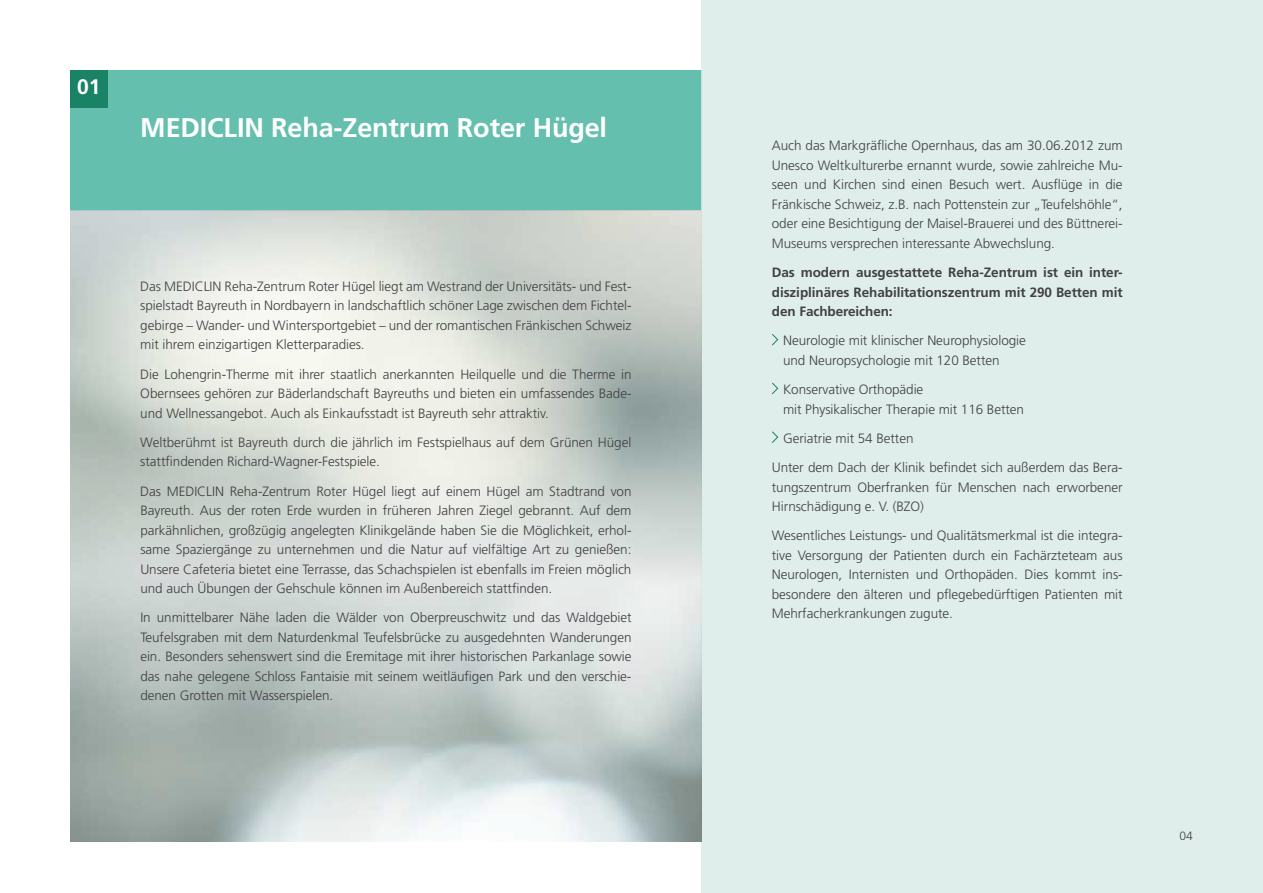
<style>
.page{position:relative;width:1263px;height:893px;background:#fff}
.page>*{position:absolute;margin:0;border:0;box-sizing:border-box;transform-origin:0 0}
.t1{font:700 27px "Frutiger LT";letter-spacing:-.005em;color:#fff}
.t2{font:700 21px "Frutiger LT";color:#fff}
.t3{font:300 13.5px/19.5px "Frutiger LT";letter-spacing:-.005em;color:#414042;text-align:justify}
.t4{font:700 13.5px/19.5px "Frutiger LT";letter-spacing:-.005em;color:#414042;text-align:justify}
.t5{font:300 12px "Frutiger LT";color:#414042}
</style>
<div class="page">
<div style="left:70px;top:70px;width:632px;height:140px;background:#65bfaf"></div>
<div style="left:70px;top:70px;width:37px;height:37px;background:#1a8265"></div>
<div style="left:702px;top:0;width:561px;height:893px;background:#dfeeea"></div>
<svg style="left:772px;top:334px;width:7px;height:12px"></svg>
<svg style="left:771px;top:382px;width:8px;height:13px"></svg>
<svg style="left:771px;top:431px;width:8px;height:12px"></svg>
<h2 class="t2" style="left:77px;top:74px;width:25px">01</h2>
<h1 class="t1" style="left:140px;top:112px;width:468px">MediClin Reha-Zentrum Roter Hügel</h1>
<p class="t3" style="left:140px;top:277px;width:493px">Das MediClin Reha-Zentrum Roter Hügel liegt am Westrand der Universitäts- und Fest&shy;spielstadt Bayreuth in Nordbayern in landschaftlich schöner Lage zwischen dem Fichtel&shy;gebirge – Wander- und Wintersportgebiet – und der romantischen Fränkischen Schweiz mit ihrem einzigartigen Kletterparadies.</p>
<p class="t3" style="left:140px;top:364px;width:493px">Die Lohengrin-Therme mit ihrer staatlich anerkannten Heilquelle und die Therme in Obernsees gehören zur Bäderlandschaft Bayreuths und bieten ein umfassendes Bade&shy;und Wellnessangebot. Auch als Einkaufsstadt ist Bayreuth sehr attraktiv.</p>
<p class="t3" style="left:140px;top:433px;width:493px">Weltberühmt ist Bayreuth durch die jährlich im Festspielhaus auf dem Grünen Hügel stattfindenden Richard-Wagner-Festspiele.</p>
<p class="t3" style="left:140px;top:481px;width:493px">Das MediClin Reha-Zentrum Roter Hügel liegt auf einem Hügel am Stadtrand von Bayreuth. Aus der roten Erde wurden in früheren Jahren Ziegel gebrannt. Auf dem parkähnlichen, großzügig angelegten Klinikgelände haben Sie die Möglichkeit, erhol&shy;same Spaziergänge zu unternehmen und die Natur auf vielfältige Art zu genießen:<br>Unsere Cafeteria bietet eine Terrasse, das Schachspielen ist ebenfalls im Freien möglich und auch Übungen der Gehschule können im Außenbereich stattfinden.</p>
<p class="t3" style="left:140px;top:608px;width:493px">In unmittelbarer Nähe laden die Wälder von Oberpreuschwitz und das Waldgebiet Teufelsgraben mit dem Naturdenkmal Teufelsbrücke zu ausgedehnten Wanderungen ein. Besonders sehenswert sind die Eremitage mit ihrer historischen Parkanlage sowie das nahe gelegene Schloss Fantaisie mit seinem weitläufigen Park und den verschie&shy;denen Grotten mit Wasserspielen.</p>
<p class="t3" style="left:772px;top:136px;width:352px">Auch das Markgräfliche Opernhaus, das am 30.06.2012 zum Unesco Weltkulturerbe ernannt wurde, sowie zahlreiche Mu&shy;seen und Kirchen sind einen Besuch wert. Ausflüge in die Fränkische Schweiz, z.B. nach Pottenstein zur „Teufelshöhle“, oder eine Besichtigung der Maisel-Brauerei und des Büttnerei-Museums versprechen interessante Abwechslung.</p>
<p class="t4" style="left:772px;top:263px;width:352px">Das modern ausgestattete Reha-Zentrum ist ein inter&shy;disziplinäres Rehabilitationszentrum mit 290 Betten mit den Fachbereichen:</p>
<p class="t3" style="left:783px;top:331px;width:244px">Neurologie mit klinischer Neurophysiologie und Neuropsychologie mit 120 Betten</p>
<p class="t3" style="left:783px;top:380px;width:242px">Konservative Orthopädie<br>mit Physikalischer Therapie mit 116 Betten</p>
<p class="t3" style="left:772px;top:424px;width:352px;line-height:29.2px;text-indent:11px">Geriatrie mit 54 Betten<br>Unter dem Dach der Klinik befindet sich außerdem das Bera-</p>
<p class="t3" style="left:772px;top:477px;width:352px">tungszentrum Oberfranken für Menschen nach erworbener<br>Hirnschädigung e. V. (BZO)</p>
<p class="t3" style="left:772px;top:526px;width:352px">Wesentliches Leistungs- und Qualitätsmerkmal ist die integra&shy;tive Versorgung der Patienten durch ein Fachärzteteam aus Neurologen, Internisten und Orthopäden. Dies kommt ins&shy;besondere den älteren und pflegebedürftigen Patienten mit Mehrfacherkrankungen zugute.</p>
<p class="t5" style="left:1179px;top:829px;width:15px">04</p>
</div>
